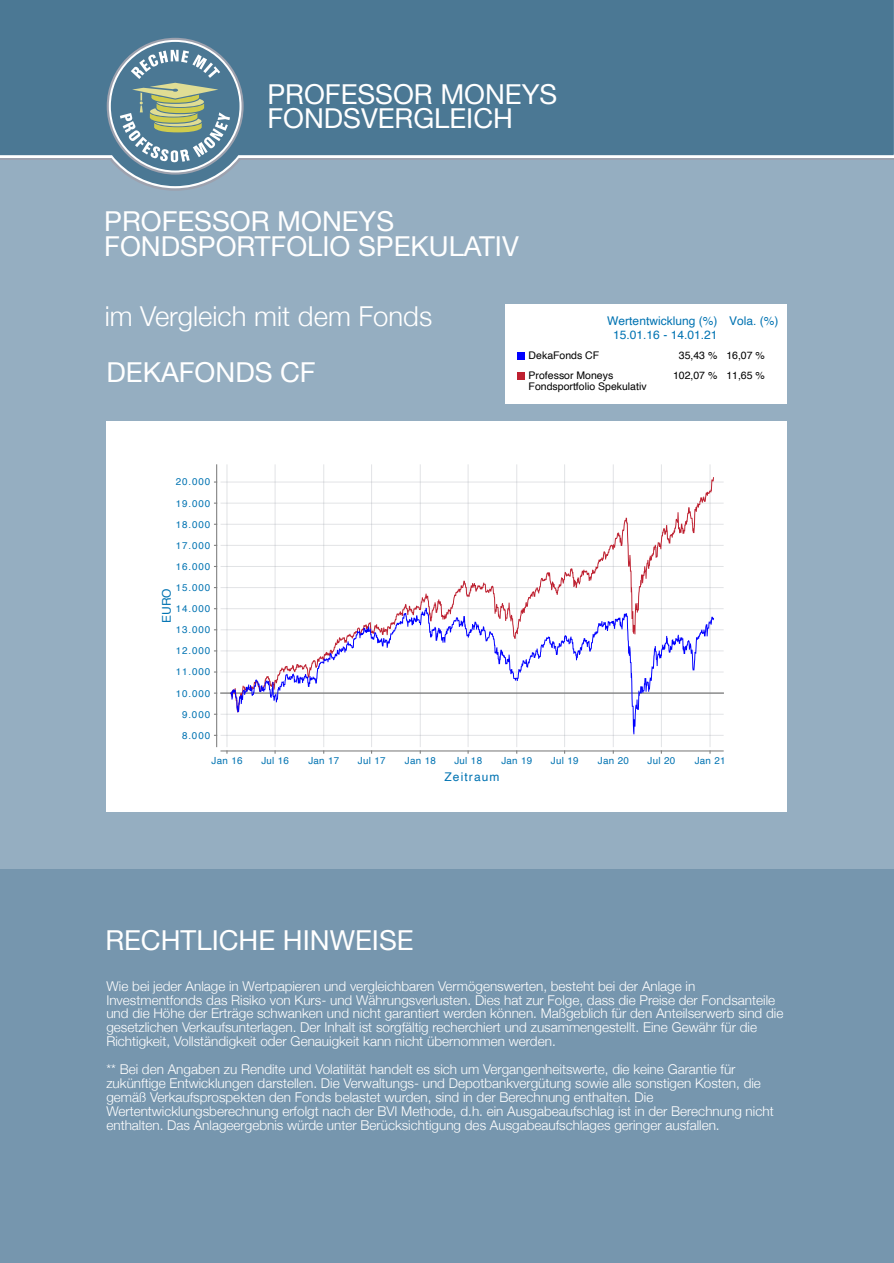
<style>
.page{position:relative;width:894px;height:1263px;background:#fff}
.page>*{position:absolute;margin:0;border:0;box-sizing:border-box;transform-origin:0 0}
.t1{font:27.45px/24.9px "Helvetica Neue";color:#fff}
.t2{font:300 27.45px "Helvetica Neue";color:#fff}
.t3{font:300 13.5px/14px "Helvetica Neue";color:#fff}
.t4{font:12px/14.4px "Helvetica";color:#0073b2;text-align:center}
.t5{font:12px "Helvetica";letter-spacing:.095em;color:#0073b2}
.t6{font:10.5px/10.5px "Helvetica";color:#000}
.t7{font:9.75px "Helvetica";letter-spacing:.09em;color:#0073b2}
</style>
<div class="page">
<div style="left:0;top:0;width:893px;height:1263px;background:#95aec1"></div>
<div style="left:0;top:870px;width:893px;height:393px;background:#7696ae"></div>
<svg style="left:0;top:0;width:893px;height:186px;background:#58829c"></svg>
<svg style="left:107px;top:38px;width:136px;height:137px"></svg>
<svg style="left:109px;top:40px;width:132px;height:132px"></svg>
<div style="left:111px;top:42px;width:128px;height:128px;background:#4b7894;border-radius:50%"></div>
<svg style="left:119px;top:50px;width:112px;height:112px"></svg>
<div style="left:505px;top:304px;width:282px;height:100px;background:#fff"></div>
<div style="left:517px;top:352px;width:7px;height:7px;background:#00f"></div>
<div style="left:517px;top:372px;width:7px;height:7px;background:#be2030"></div>
<div style="left:106px;top:421px;width:681px;height:391px;background:#fff"></div>
<hr style="left:216px;top:465px;width:1px;height:282px;background:#808080">
<hr style="left:227px;top:465px;width:1px;height:282px;background:#f0f1f2">
<hr style="left:275px;top:465px;width:1px;height:282px;background:#edeef0">
<hr style="left:323px;top:465px;width:1px;height:282px;background:#e9eaec">
<hr style="left:371px;top:465px;width:1px;height:282px;background:#e4e5e8">
<hr style="left:420px;top:465px;width:1px;height:282px;background:#e8e9eb">
<hr style="left:467px;top:465px;width:1px;height:282px;background:#f3f3f5">
<hr style="left:516px;top:465px;width:1px;height:282px;background:#e9eaec">
<hr style="left:564px;top:465px;width:1px;height:282px;background:#e4e6e8">
<hr style="left:612px;top:465px;width:1px;height:282px;background:#f8f8f9">
<hr style="left:661px;top:465px;width:1px;height:282px;background:#e4e6e8">
<hr style="left:709px;top:465px;width:1px;height:282px;background:#f1f2f3">
<hr style="left:221px;top:735px;width:501px;height:1px;background:#e6e7e9">
<hr style="left:221px;top:714px;width:501px;height:1px;background:#e9eaec">
<hr style="left:221px;top:672px;width:501px;height:1px;background:#9297a1;opacity:.27">
<hr style="left:221px;top:651px;width:501px;height:1px;background:#9297a1;opacity:.27">
<hr style="left:221px;top:629px;width:501px;height:1px;background:#eaebed">
<hr style="left:221px;top:608px;width:501px;height:1px;background:#e7e8ea">
<hr style="left:221px;top:587px;width:501px;height:1px;background:#e4e5e7">
<hr style="left:221px;top:566px;width:501px;height:1px;background:#e1e3e5">
<hr style="left:221px;top:545px;width:501px;height:1px;background:#e5e6e8">
<hr style="left:221px;top:524px;width:501px;height:1px;background:#e8e9eb">
<hr style="left:221px;top:503px;width:501px;height:1px;background:#9297a1;opacity:.27">
<hr style="left:221px;top:482px;width:501px;height:1px;background:#9297a1;opacity:.27">
<hr style="left:221px;top:750px;width:501px;height:1px;background:#808080">
<hr style="left:221px;top:692px;width:501px;height:2px;background:#808080;opacity:.8">
<svg style="left:230px;top:477px;width:483px;height:131px"></svg>
<svg style="left:230px;top:608px;width:483px;height:126px"></svg>
<h1 class="t1" style="left:267px;top:81px;width:291px">PROFESSOR MONEYS<br>FONDSVERGLEICH</h1>
<h1 class="t1" style="left:104px;top:209px;width:416px;line-height:24.5px">PROFESSOR MONEYS<br>FONDSPORTFOLIO SPEKULATIV</h1>
<h1 class="t2" style="left:105px;top:300px;width:329px">im Vergleich mit dem Fonds</h1>
<h1 class="t1" style="left:106px;top:360px;width:210px">DEKAFONDS CF</h1>
<p class="t4" style="left:607px;top:314px;width:112px">Wertentwicklung (%)<br>15.01.16 - 14.01.21</p>
<p class="t4" style="left:729px;top:314px;width:51px">Vola. (%)</p>
<p class="t6" style="left:672px;top:346px;width:93px;line-height:20.1px;text-align:center">35,43 % 16,07 %<br>102,07 % 11,65 %</p>
<p class="t6" style="left:528px;top:351px;width:72px">DekaFonds CF</p>
<p class="t6" style="left:528px;top:371px;width:119px">Professor Moneys<br>Fondsportfolio Spekulativ</p>
<p class="t7" style="left:176px;top:478px;width:36px">20.000</p>
<p class="t7" style="left:176px;top:499px;width:36px">19.000</p>
<p class="t7" style="left:176px;top:520px;width:36px">18.000</p>
<p class="t7" style="left:176px;top:541px;width:36px">17.000</p>
<p class="t7" style="left:176px;top:563px;width:36px">16.000</p>
<p class="t7" style="left:176px;top:584px;width:36px">15.000</p>
<p class="t4" style="left:160px;top:623px;width:36px;rotate:-90deg">EURO</p>
<p class="t7" style="left:176px;top:605px;width:36px">14.000</p>
<p class="t7" style="left:176px;top:626px;width:36px">13.000</p>
<p class="t7" style="left:176px;top:647px;width:36px">12.000</p>
<p class="t7" style="left:176px;top:668px;width:36px">11.000</p>
<p class="t7" style="left:176px;top:689px;width:36px">10.000</p>
<p class="t7" style="left:182px;top:710px;width:30px">9.000</p>
<p class="t7" style="left:182px;top:731px;width:30px">8.000</p>
<p class="t7" style="left:211px;top:757px;width:32px">Jan 16</p>
<p class="t7" style="left:261px;top:757px;width:29px">Jul 16</p>
<p class="t7" style="left:308px;top:757px;width:32px">Jan 17</p>
<p class="t7" style="left:358px;top:757px;width:29px">Jul 17</p>
<p class="t7" style="left:405px;top:757px;width:32px">Jan 18</p>
<p class="t7" style="left:454px;top:757px;width:29px">Jul 18</p>
<p class="t7" style="left:501px;top:757px;width:32px">Jan 19</p>
<p class="t7" style="left:550px;top:757px;width:29px">Jul 19</p>
<p class="t7" style="left:597px;top:757px;width:32px">Jan 20</p>
<p class="t7" style="left:647px;top:757px;width:29px">Jul 20</p>
<p class="t7" style="left:694px;top:757px;width:32px">Jan 21</p>
<p class="t5" style="left:444px;top:772px;width:57px">Zeitraum</p>
<h1 class="t1" style="left:105px;top:927px;width:310px">RECHTLICHE HINWEISE</h1>
<p class="t3" style="left:106px;top:979px;width:678px">Wie bei jeder Anlage in Wertpapieren und vergleichbaren Vermögenswerten, besteht bei der Anlage in Investmentfonds das Risiko von Kurs- und Währungsverlusten. Dies hat zur Folge, dass die Preise der Fondsanteile und die Höhe der Erträge schwanken und nicht garantiert werden können. Maßgeblich für den Anteilserwerb sind die gesetzlichen Verkaufsunterlagen. Der Inhalt ist sorgfältig recherchiert und zusammengestellt. Eine Gewähr für die Richtigkeit, Vollständigkeit oder Genauigkeit kann nicht übernommen werden.</p>
<p class="t3" style="left:106px;top:1062px;width:668px">** Bei den Angaben zu Rendite und Volatilität handelt es sich um Vergangenheitswerte, die keine Garantie für zukünftige Entwicklungen darstellen. Die Verwaltungs- und Depotbankvergütung sowie alle sonstigen Kosten, die gemäß Verkaufsprospekten den Fonds belastet wurden, sind in der Berechnung enthalten. Die Wertentwicklungsberechnung erfolgt nach der BVI Methode, d.h. ein Ausgabeaufschlag ist in der Berechnung nicht enthalten. Das Anlageergebnis würde unter Berücksichtigung des Ausgabeaufschlages geringer ausfallen.</p>
</div>
